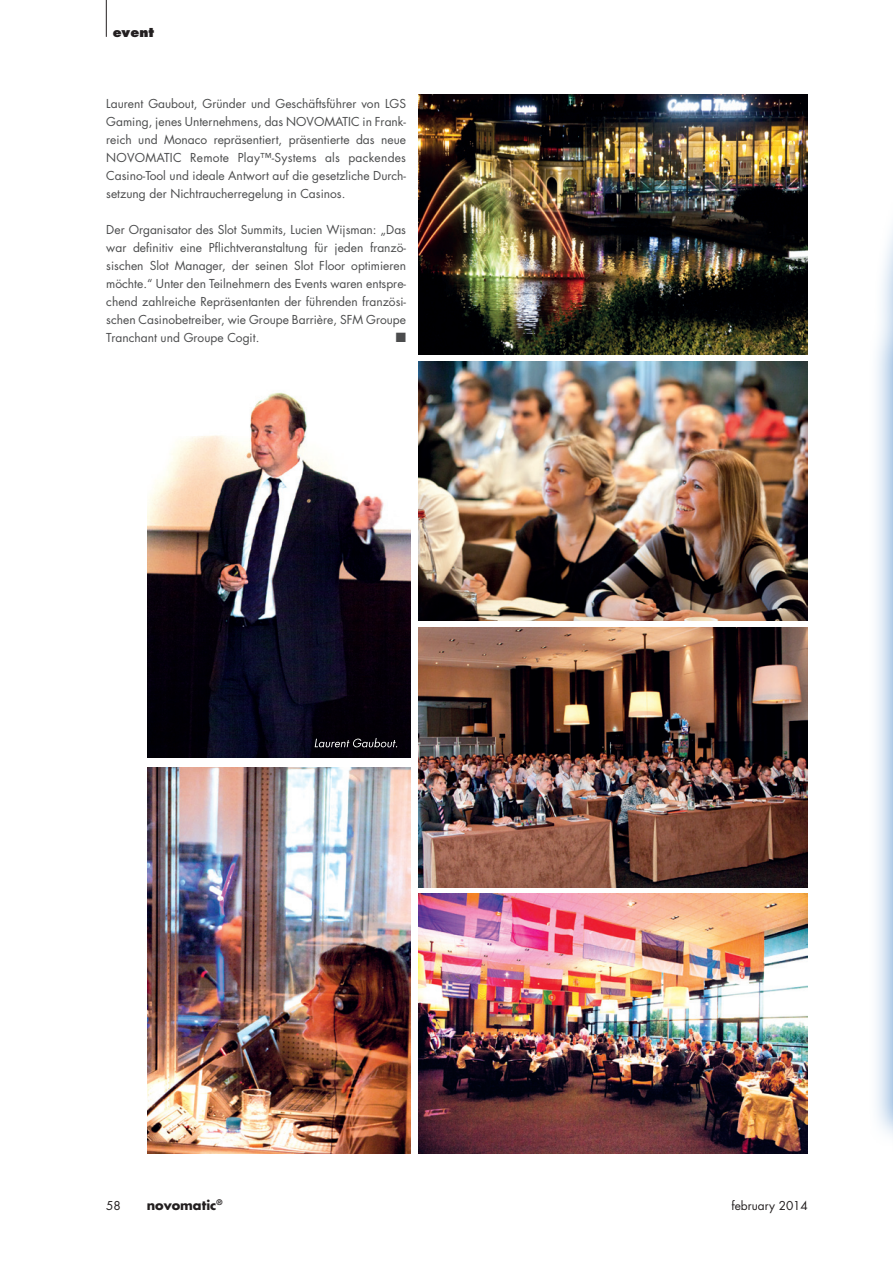
<style>
.page{position:relative;width:893px;height:1263px;background:#fff}
.page>*{position:absolute;margin:0;border:0;box-sizing:border-box;transform-origin:0 0}
.Copy_english{font:13.5px "Zapf Dingbats ITC";color:#4b4c4d}
.t1{font:700 12.9px "Futura";color:#231f20}
.t2{font:800 12.9px "Futura";color:#231f20}
.Copy_english-2{font:12px/18px "Futura";color:#4b4c4d;text-align:justify}
.t3{font:11.85px "Futura";color:#231f20}
</style>
<div class="page">
<hr style="left:106px;top:0;width:1px;height:37px;background:#231f20">
<img style="left:418px;top:361px;width:390px;height:260px">
<img style="left:418px;top:627px;width:390px;height:260px">
<img style="left:418px;top:95px;width:390px;height:259px">
<img style="left:418px;top:894px;width:390px;height:259px">
<img style="left:148px;top:767px;width:262px;height:386px">
<img style="left:148px;top:392px;width:262px;height:366px">
<svg style="left:315px;top:738px;width:82px;height:9px"></svg>
<svg style="left:876px;top:229px;width:17px;height:906px"></svg>
<svg style="left:892px;top:1123px;width:1px;height:14px"></svg>
<p class="t2" style="left:113px;top:24px;width:43px">event</p>
<p class="Copy_english-2" style="left:106px;top:94px;width:301px">Laurent Gaubout, Gründer und Geschäftsführer von LGS Gaming, jenes Unternehmens, das NOVOMATIC in Frank&shy;reich und Monaco repräsentiert, präsentierte das neue NOVOMATIC Remote Play™-Systems als packendes Casino-Tool und ideale Antwort auf die gesetzliche Durch&shy;setzung der Nichtraucherregelung in Casinos.</p>
<p class="Copy_english-2" style="left:106px;top:220px;width:301px">Der Organisator des Slot Summits, Lucien Wijsman: „Das war definitiv eine Pflichtveranstaltung für jeden franzö&shy;sischen Slot Manager, der seinen Slot Floor optimieren möchte.“ Unter den Teilnehmern des Events waren entspre&shy;chend zahlreiche Repräsentanten der führenden französi&shy;schen Casinobetreiber, wie Groupe Barrière, SFM Groupe Tranchant und Groupe Cogit.</p>
<p class="Copy_english" style="left:396px;top:331px;width:12px">■</p>
<p class="t3" style="left:106px;top:1197px;width:16px">58</p>
<p class="t1" style="left:147px;top:1196px;width:77px">novomatic<sup>®</sup></p>
<p class="t3" style="left:731px;top:1197px;width:78px">february 2014</p>
</div>
